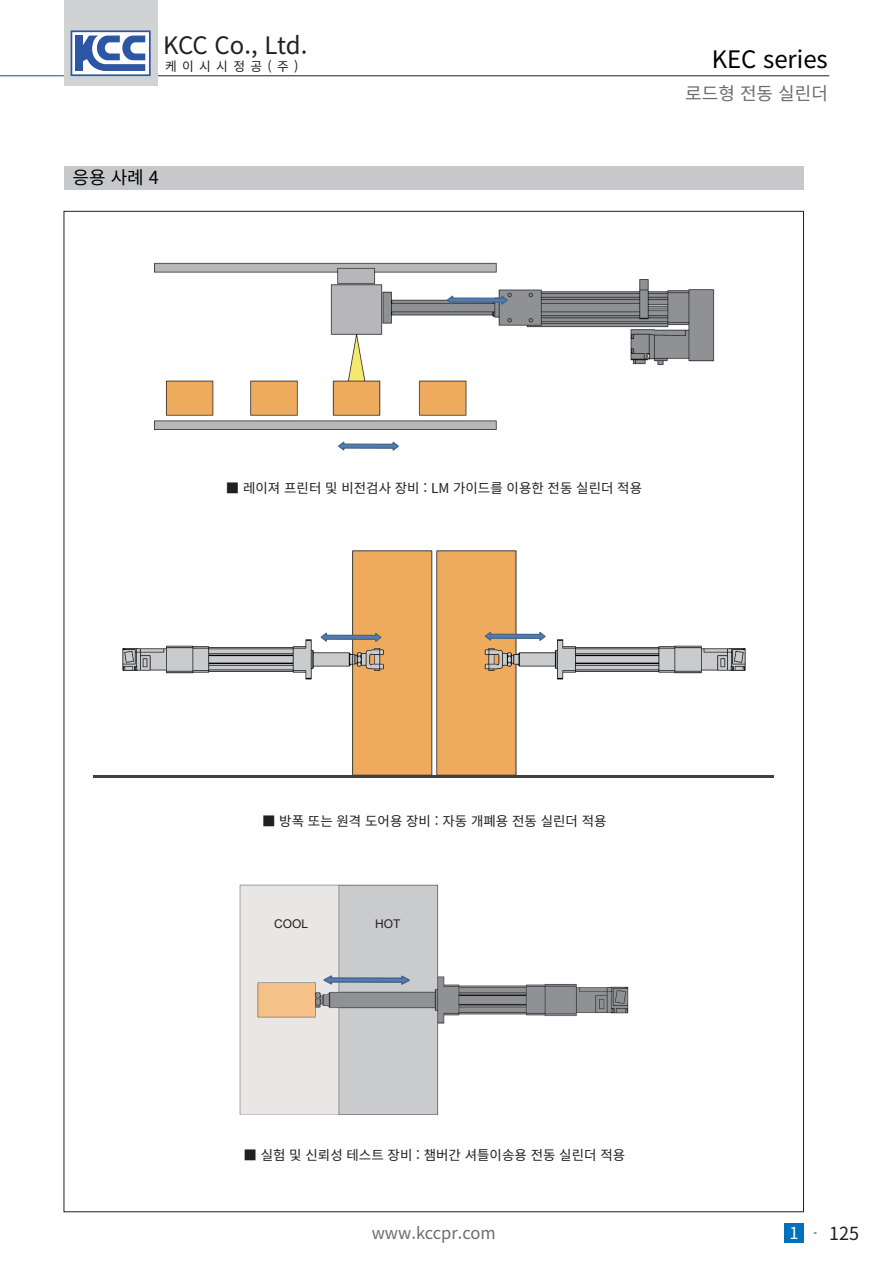
<style>
.page{position:relative;width:893px;height:1263px;background:#fff}
.page>*{position:absolute;margin:0;border:0;box-sizing:border-box;transform-origin:0 0}
.t1{font:24px "Noto Sans KR";letter-spacing:-.02em;color:#231f20}
.t2{font:24px "Noto Sans KR";color:#000}
.t3{font:18px "Noto Sans KR";color:#6c6d70}
.t4{font:18px "Noto Sans KR";color:#231f20}
.t5{font:18px "Noto Sans KR";color:#000}
.t6{font:16.5px "Noto Sans KR";color:#6c6d70}
.t7{font:13.5px "Noto Sans KR";color:#231f20}
.t8{font:12.75px "Noto Sans KR";letter-spacing:.42em;color:#231f20}
.t9{font:12px "Arial";color:#241f21}
.s1{font-size:16.5px;color:#fff}
</style>
<div class="page">
<div style="left:784px;top:1223px;width:20px;height:20px;background:#0072bc"></div>
<hr style="left:0;top:75px;width:64px;height:1px;background:#223f99">
<hr style="left:157px;top:75px;width:672px;height:1px;background:#231f20">
<div style="left:64px;top:0;width:93px;height:85px;background:#d1d2d4"></div>
<svg style="left:71px;top:30px;width:80px;height:46px;background:#8ba1cd"></svg>
<div style="left:64px;top:166px;width:740px;height:23px;background:#c7c8ca"></div>
<img style="left:154px;top:262px;width:560px;height:168px">
<svg style="left:446px;top:294px;width:63px;height:13px"></svg>
<svg style="left:338px;top:441px;width:61px;height:10px"></svg>
<img style="left:122px;top:551px;width:624px;height:224px">
<svg style="left:484px;top:630px;width:63px;height:13px"></svg>
<svg style="left:319px;top:631px;width:64px;height:13px"></svg>
<hr style="left:94px;top:775px;width:680px;height:3px;background:#404040">
<img style="left:240px;top:884px;width:388px;height:231px">
<svg style="left:322px;top:974px;width:90px;height:12px"></svg>
<h1 class="t1" style="left:163px;top:32px;width:146px">KCC Co., Ltd.</h1>
<p class="t8" style="left:165px;top:59px;width:135px">케이시시정공(주)</p>
<p class="t5" style="left:73px;top:168px;width:88px">응용 사례 4</p>
<h1 class="t2" style="left:712px;top:46px;width:118px">KEC series</h1>
<h2 class="t3" style="left:685px;top:84px;width:144px">로드형 전동 실린더</h2>
<p class="t7" style="left:226px;top:481px;width:418px">■ 레이져 프린터 및 비전검사 장비 : LM 가이드를 이용한 전동 실린더 적용</p>
<p class="t7" style="left:262px;top:814px;width:346px">■ 방폭 또는 원격 도어용 장비 : 자동 개폐용 전동 실린더 적용</p>
<p class="t9" style="left:274px;top:916px;width:36px">COOL</p>
<p class="t9" style="left:375px;top:916px;width:27px">HOT</p>
<p class="t7" style="left:243px;top:1147px;width:383px">■ 실험 및 신뢰성 테스트 장비 : 챔버간 셔틀이송용 전동 실린더 적용</p>
<p class="t6" style="left:372px;top:1224px;width:125px">www.kccpr.com</p>
<h2 class="t4" style="left:789px;top:1223px;width:71px"><span class="s1">1</span> <sup>-</sup> 125</h2>
</div>
